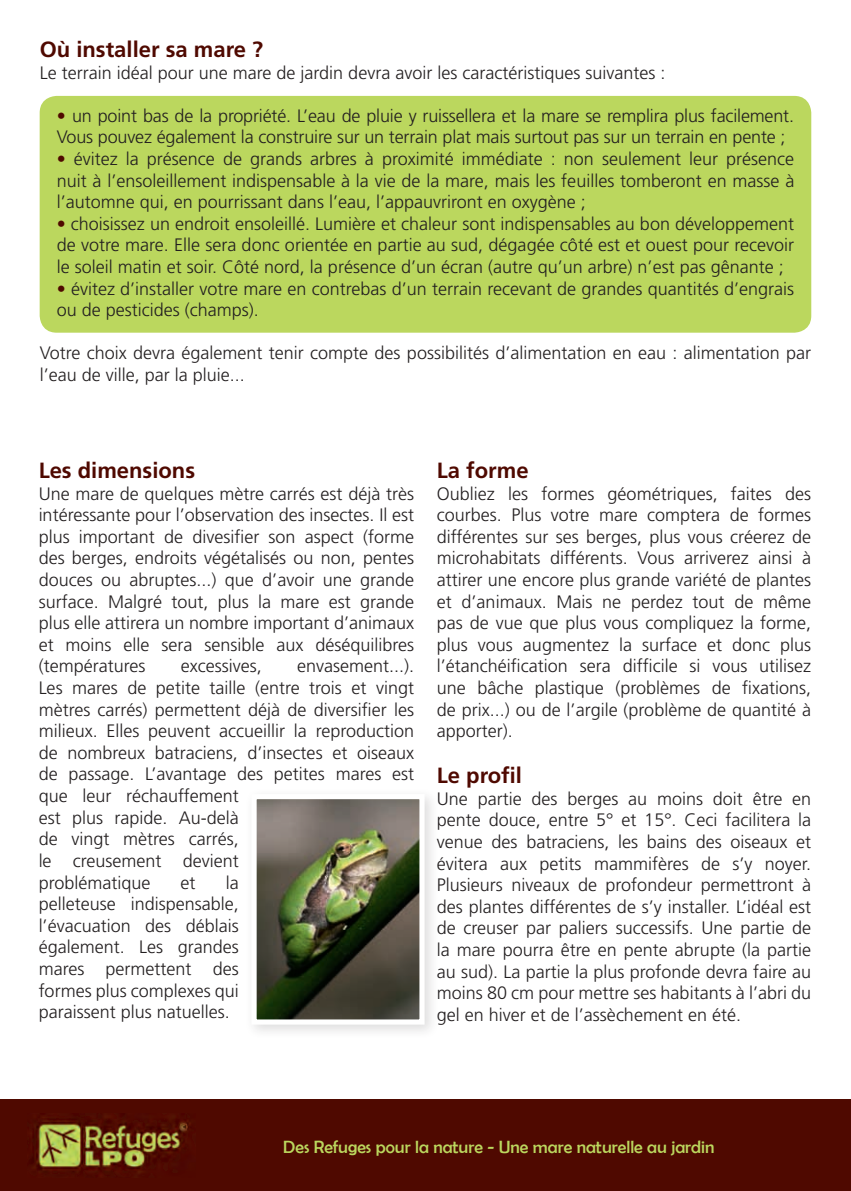
<style>
.page{position:relative;width:851px;height:1191px;background:#fff}
.page>*{position:absolute;margin:0;border:0;box-sizing:border-box;transform-origin:0 0}
.t1{font:700 22px "Frutiger";color:#4f0900}
.t2{font:300 18px/21.6px "Frutiger";color:#231f20;text-align:justify}
.t3{font:17.8px "Berlin Sans FB";color:#bbd75e}
.s1{color:#4f0900}
</style>
<div class="page">
<div style="left:40px;top:96px;width:771px;height:237px;background:#bbd75e;border-radius:17px"></div>
<div style="left:0;top:1099px;width:850px;height:92px;background:#4f0900"></div>
<img style="left:31px;top:1116px;width:160px;height:58px">
<div style="left:244px;top:787px;width:195px;height:252px;background:#231f20;opacity:.15"></div>
<img style="left:257px;top:800px;width:161px;height:218px">
<div style="left:251px;top:794px;width:173px;height:230px;border:5px solid #fff"></div>
<p class="t1" style="left:40px;top:36px;width:225px">Où installer sa mare ?</p>
<p class="t2" style="left:40px;top:61px;width:627px">Le terrain idéal pour une mare de jardin devra avoir les caractéristiques suivantes :</p>
<p class="t2" style="left:57px;top:105px;width:738px"><span class="s1">•</span> un point bas de la propriété. L’eau de pluie y ruissellera et la mare se remplira plus facilement.<br>Vous pouvez également la construire sur un terrain plat mais surtout pas sur un terrain en pente ;</p>
<p class="t2" style="left:57px;top:148px;width:739px"><span class="s1">•</span> évitez la présence de grands arbres à proximité immédiate : non seulement leur présence nuit à l’ensoleillement indispensable à la vie de la mare, mais les feuilles tomberont en masse à l’automne qui, en pourrissant dans l’eau, l’appauvriront en oxygène ;</p>
<p class="t2" style="left:57px;top:213px;width:739px"><span class="s1">•</span> choisissez un endroit ensoleillé. Lumière et chaleur sont indispensables au bon développement de votre mare. Elle sera donc orientée en partie au sud, dégagée côté est et ouest pour recevoir le soleil matin et soir. Côté nord, la présence d’un écran (autre qu’un arbre) n’est pas gênante ;</p>
<p class="t2" style="left:57px;top:277px;width:739px"><span class="s1">•</span> évitez d’installer votre mare en contrebas d’un terrain recevant de grandes quantités d’engrais ou de pesticides (champs).</p>
<p class="t2" style="left:40px;top:342px;width:773px">Votre choix devra également tenir compte des possibilités d’alimentation en eau : alimentation par l’eau de ville, par la pluie...</p>
<p class="t1" style="left:39px;top:457px;width:158px">Les dimensions</p>
<p class="t2" style="left:39px;top:482px;width:377px">Une mare de quelques mètre carrés est déjà très intéressante pour l’observation des insectes. Il est plus important de divesifier son aspect (forme des berges, endroits végétalisés ou non, pentes douces ou abruptes...) que d’avoir une grande surface. Malgré tout, plus la mare est grande plus elle attirera un nombre important d’animaux et moins elle sera sensible aux déséquilibres (températures</p>
<p class="t2" style="left:39px;top:655px;width:377px;text-align:left;text-indent:258px">envasement...).<br>Les mares de petite taille (entre trois et vingt mètres carrés) permettent déjà de diversifier les milieux. Elles peuvent accueillir la reproduction de nombreux batraciens, d’insectes et oiseaux de passage. L’avantage des petites mares est que leur réchauffement<br>est plus rapide. Au-delà<br>de vingt mètres carrés,<br>le creusement devient<br>problématique</p>
<p class="t2" style="left:181px;top:655px;width:82px">excessives,</p>
<p class="t2" style="left:39px;top:871px;width:201px;text-indent:187px">la pelleteuse indispensable, l’évacuation des déblais également. Les grandes mares permettent des formes plus complexes qui paraissent plus natuelles.</p>
<p class="t2" style="left:180px;top:871px;width:16px">et</p>
<p class="t1" style="left:437px;top:457px;width:93px">La forme</p>
<p class="t2" style="left:437px;top:482px;width:376px">Oubliez les formes géométriques, faites des courbes. Plus votre mare comptera de formes différentes sur ses berges, plus vous créerez de microhabitats différents. Vous arriverez ainsi à attirer une encore plus grande variété de plantes et d’animaux. Mais ne perdez tout de même pas de vue que plus vous compliquez la forme, plus vous augmentez la surface et donc plus l’étanchéification sera difficile si vous utilisez une bâche plastique (problèmes de fixations, de prix...) ou de l’argile (problème de quantité à apporter).</p>
<p class="t1" style="left:437px;top:762px;width:87px">Le profil</p>
<p class="t2" style="left:437px;top:787px;width:376px">Une partie des berges au moins doit être en pente douce, entre 5° et 15°. Ceci facilitera la venue des batraciens, les bains des oiseaux et évitera aux petits mammifères de s’y noyer.<br>Plusieurs niveaux de profondeur permettront à des plantes différentes de s’y installer. L’idéal est de creuser par paliers successifs. Une partie de la mare pourra être en pente abrupte (la partie au sud). La partie la plus profonde devra faire au moins 80 cm pour mettre ses habitants à l’abri du gel en hiver et de l’assèchement en été.</p>
<p class="t3" style="left:283px;top:1137px;width:432px">Des Refuges pour la nature - Une mare naturelle au jardin</p>
</div>
